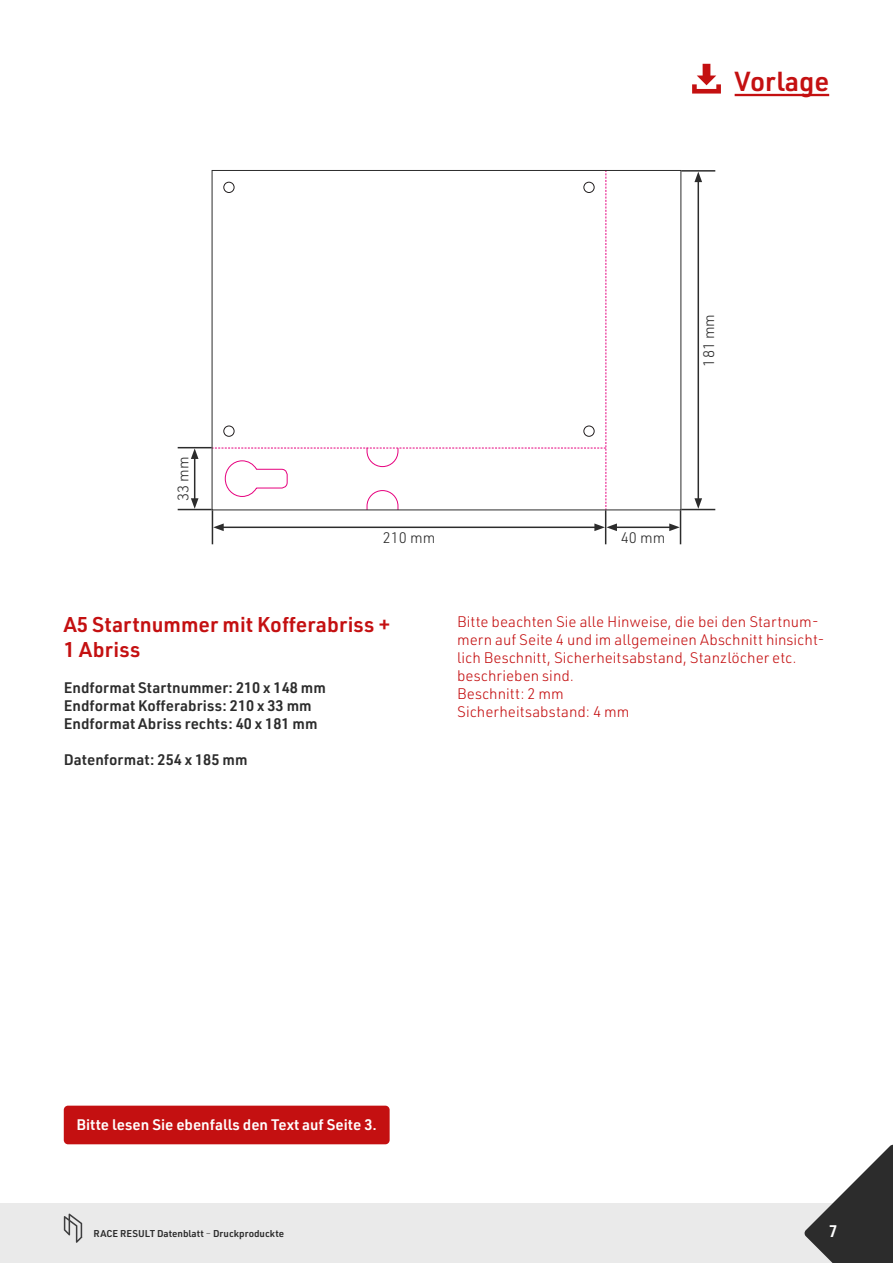
<style>
.page{position:relative;width:893px;height:1263px;background:#fff}
.page>*{position:absolute;margin:0;border:0;box-sizing:border-box;transform-origin:0 0}
.t1{font:600 27px "URWDIN";color:#c41011}
.t2{font:600 21px/25.2px "URWDIN";color:#c41011}
.t3{font:600 16.5px "URWDIN";color:#fff}
.t4{font:300 15px/18px "URWDIN";color:#c41011}
.t5{font:600 15px/18px "URWDIN";color:#2c2c2c}
.t6{font:600 15px "URWDIN";color:#fff}
.t7{font:300 15px "URWDIN";color:#2c2c2c}
.t8{font:600 9.75px "URWDIN";color:#2c2c2c}
.s1{font-weight:300}
</style>
<div class="page">
<div style="left:0;top:1203px;width:893px;height:60px;background:#eaeaea"></div>
<svg style="left:64px;top:1213px;width:18px;height:30px"></svg>
<svg style="left:804px;top:1144px;width:89px;height:119px"></svg>
<svg style="left:214px;top:173px;width:393px;height:335px"></svg>
<div style="left:224px;top:182px;width:10px;height:11px;border:1px solid #231f20;border-radius:50%"></div>
<div style="left:584px;top:182px;width:10px;height:11px;border:1px solid #231f20;border-radius:50%"></div>
<div style="left:224px;top:426px;width:10px;height:10px;border:1px solid #231f20;border-radius:50%"></div>
<div style="left:584px;top:426px;width:10px;height:10px;border:1px solid #231f20;border-radius:50%"></div>
<hr style="left:681px;top:170px;width:34px;height:2px;background:#2c2c2c">
<hr style="left:178px;top:447px;width:34px;height:1px;background:#2c2c2c">
<hr style="left:681px;top:509px;width:34px;height:1px;background:#2c2c2c">
<hr style="left:178px;top:509px;width:34px;height:1px;background:#2c2c2c">
<hr style="left:697px;top:180px;width:2px;height:321px;background:#2c2c2c">
<svg style="left:694px;top:172px;width:8px;height:10px"></svg>
<svg style="left:694px;top:498px;width:8px;height:11px"></svg>
<hr style="left:194px;top:457px;width:1px;height:44px;background:#2c2c2c">
<svg style="left:191px;top:448px;width:8px;height:11px"></svg>
<svg style="left:191px;top:498px;width:8px;height:11px"></svg>
<hr style="left:680px;top:510px;width:1px;height:34px;background:#2c2c2c">
<hr style="left:605px;top:510px;width:1px;height:34px;background:#2c2c2c">
<hr style="left:212px;top:510px;width:1px;height:34px;background:#2c2c2c">
<hr style="left:221px;top:526px;width:376px;height:2px;background:#2c2c2c">
<svg style="left:213px;top:523px;width:11px;height:8px"></svg>
<hr style="left:615px;top:526px;width:57px;height:2px;background:#2c2c2c">
<svg style="left:669px;top:523px;width:11px;height:8px"></svg>
<svg style="left:594px;top:523px;width:23px;height:8px"></svg>
<svg style="left:692px;top:64px;width:29px;height:30px"></svg>
<hr style="left:735px;top:94px;width:94px;height:2px;background:#c41011">
<div style="left:64px;top:1106px;width:326px;height:38px;background:#c41011;border-radius:4px"></div>
<p class="t7" style="left:173px;top:501px;width:46px;rotate:-90deg">33 mm</p>
<h1 class="t1" style="left:735px;top:63px;width:96px">Vorlage</h1>
<p class="t7" style="left:699px;top:366px;width:54px;rotate:-90deg">181 mm</p>
<p class="t7" style="left:383px;top:528px;width:54px">210 mm</p>
<p class="t7" style="left:621px;top:528px;width:46px">40 mm</p>
<h2 class="t2" style="left:64px;top:611px;width:328px">A5 Startnummer mit Kofferabriss +<br>1 Abriss</h2>
<p class="t5" style="left:64px;top:678px;width:264px">Endformat Startnummer: 210 x 148 mm<br>Endformat Kofferabriss: 210 x 33 mm<br>Endformat Abriss rechts: 40 x 181 mm</p>
<p class="t5" style="left:64px;top:750px;width:185px">Datenformat: 254 x 185 mm</p>
<p class="t4" style="left:457px;top:613px;width:369px">Bitte beachten Sie alle Hinweise, die bei den Startnum&shy;mern auf Seite 4 und im allgemeinen Abschnitt hinsicht&shy;lich Beschnitt, Sicherheitsabstand, Stanzlöcher etc. beschrieben sind.<br>Beschnitt: 2 mm<br>Sicherheitsabstand: 4 mm</p>
<p class="t6" style="left:77px;top:1115px;width:302px">Bitte lesen Sie ebenfalls den Text auf Seite 3.</p>
<p class="t8" style="left:94px;top:1227px;width:192px">RACE RESULT Datenblatt <span class="s1">–</span> Druckproduckte</p>
<p class="t3" style="left:829px;top:1220px;width:10px">7</p>
</div>
